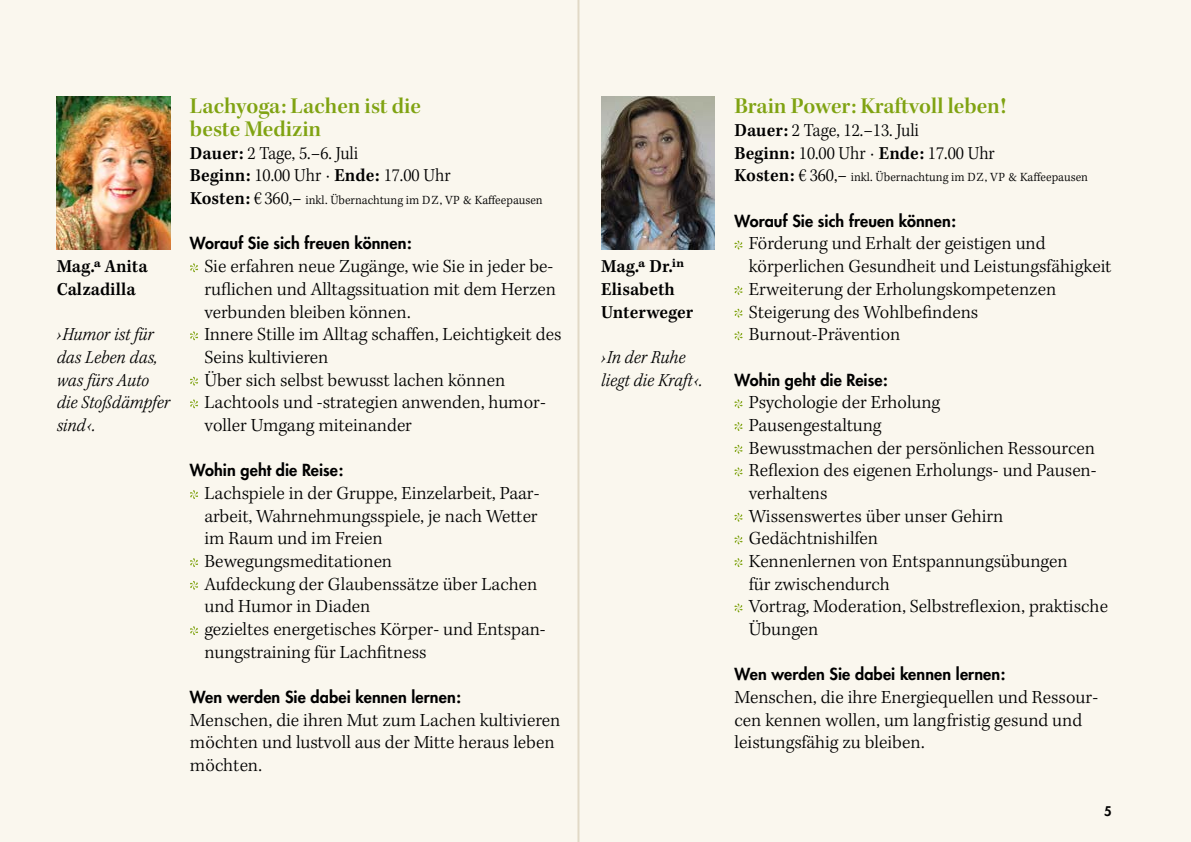
<style>
.page{position:relative;width:1191px;height:842px;background:#faf7ee}
.page>*{position:absolute;margin:0;border:0;box-sizing:border-box;transform-origin:0 0}
.t1{font:23px/22.6px "Kepler Std Semibold Subh";color:#80a312}
.t2{font:300 19px/22.6px "Kepler Std";color:#000}
.t3{font:19px/22.6px "Kepler Std Light Scn";color:#000}
.t4{font:19px/22.6px "Kepler Std Light Scn It";color:#000}
.t5{font:19px/22.6px "Kepler Std Semibold Scn Capt";color:#000}
.t6{font:800 16.2px "Futura Std";letter-spacing:.005em;color:#000}
.t7{font:13px "Kepler Std Light Scn Capt";color:#000}
.t8{font:800 13px "Futura Std";color:#000}
.s1{font-family:"Kepler Std Semibold Scn Capt"}
.s2{font-family:"Kepler Std Semibold Scn Capt";font-size:19px}
.s3{font-family:"Kepler Std Light Scn";font-size:19px}
</style>
<div class="page">
<hr style="left:577px;top:0;width:2px;height:842px;background:#e1d9c6">
<svg style="left:190px;top:263px;width:8px;height:9px"></svg>
<svg style="left:190px;top:331px;width:8px;height:9px"></svg>
<svg style="left:190px;top:377px;width:8px;height:9px"></svg>
<svg style="left:190px;top:399px;width:8px;height:9px"></svg>
<svg style="left:190px;top:490px;width:8px;height:9px"></svg>
<svg style="left:190px;top:558px;width:8px;height:9px"></svg>
<svg style="left:190px;top:581px;width:8px;height:9px"></svg>
<svg style="left:190px;top:626px;width:8px;height:9px"></svg>
<svg style="left:734px;top:241px;width:8px;height:9px"></svg>
<svg style="left:734px;top:286px;width:8px;height:9px"></svg>
<svg style="left:734px;top:309px;width:8px;height:9px"></svg>
<svg style="left:734px;top:331px;width:8px;height:9px"></svg>
<svg style="left:734px;top:399px;width:8px;height:9px"></svg>
<svg style="left:734px;top:422px;width:8px;height:9px"></svg>
<svg style="left:734px;top:445px;width:8px;height:9px"></svg>
<svg style="left:734px;top:467px;width:8px;height:9px"></svg>
<svg style="left:734px;top:513px;width:8px;height:9px"></svg>
<svg style="left:734px;top:535px;width:8px;height:9px"></svg>
<svg style="left:734px;top:558px;width:8px;height:9px"></svg>
<svg style="left:734px;top:603px;width:8px;height:9px"></svg>
<img style="left:57px;top:96px;width:113px;height:153px">
<img style="left:601px;top:96px;width:113px;height:153px">
<p class="t5" style="left:57px;top:256px;width:92px">Mag.ª Anita<br>Calzadilla</p>
<p class="t4" style="left:57px;top:323px;width:115px">›Humor ist für das Leben das, was fürs Auto die Stoßdämpfer sind‹.</p>
<p class="t1" style="left:190px;top:96px;width:232px">Lachyoga: Lachen ist die beste Medizin</p>
<p class="t3" style="left:190px;top:142px;width:262px"><span class="s1">Dauer:</span> 2 Tage, 5.–6. Juli<br><span class="s1">Beginn:</span> 10.00 Uhr · <span class="s1">Ende:</span> 17.00 Uhr</p>
<p class="t7" style="left:190px;top:193px;width:354px"><span class="s2">Kosten:</span> <span class="s3">€ 360,–</span> inkl. Übernachtung im DZ, VP &amp; Kaffeepausen</p>
<p class="t6" style="left:190px;top:233px;width:223px">Worauf Sie sich freuen können:</p>
<p class="t2" style="left:204px;top:256px;width:359px">Sie erfahren neue Zugänge, wie Sie in jeder be&shy;ruflichen und Alltagssituation mit dem Herzen verbunden bleiben können.<br>Innere Stille im Alltag schaffen, Leichtigkeit des Seins kultivieren<br>Über sich selbst bewusst lachen können Lachtools und -strategien anwenden, humor&shy;voller Umgang miteinander</p>
<p class="t6" style="left:190px;top:460px;width:155px">Wohin geht die Reise:</p>
<p class="t2" style="left:204px;top:482px;width:343px">Lachspiele in der Gruppe, Einzelarbeit, Paar&shy;arbeit, Wahrnehmungsspiele, je nach Wetter im Raum und im Freien Bewegungsmeditationen<br>Aufdeckung der Glaubenssätze über Lachen und Humor in Diaden<br>gezieltes energetisches Körper- und Entspan&shy;nungstraining für Lachfitness</p>
<p class="t6" style="left:190px;top:687px;width:273px">Wen werden Sie dabei kennen lernen:</p>
<p class="t2" style="left:190px;top:709px;width:372px">Menschen, die ihren Mut zum Lachen kultivieren möchten und lustvoll aus der Mitte heraus leben möchten.</p>
<p class="t5" style="left:601px;top:256px;width:94px">Mag.ª Dr.in<br>Elisabeth<br>Unterweger</p>
<p class="t4" style="left:601px;top:346px;width:103px">›In der Ruhe liegt die Kraft‹.</p>
<p class="t1" style="left:734px;top:96px;width:273px">Brain Power: Kraftvoll leben!</p>
<p class="t3" style="left:734px;top:120px;width:262px"><span class="s1">Dauer:</span> 2 Tage, 12.–13. Juli<br><span class="s1">Beginn:</span> 10.00 Uhr · <span class="s1">Ende:</span> 17.00 Uhr</p>
<p class="t7" style="left:734px;top:170px;width:355px"><span class="s2">Kosten:</span> <span class="s3">€ 360,–</span> inkl. Übernachtung im DZ, VP &amp; Kaffeepausen</p>
<p class="t6" style="left:734px;top:211px;width:223px">Worauf Sie sich freuen können:</p>
<p class="t2" style="left:749px;top:233px;width:364px">Förderung und Erhalt der geistigen und körperlichen Gesundheit und Leistungsfähigkeit Erweiterung der Erholungskompetenzen Steigerung des Wohlbefindens Burnout-Prävention</p>
<p class="t6" style="left:734px;top:369px;width:155px">Wohin geht die Reise:</p>
<p class="t2" style="left:749px;top:392px;width:361px">Psychologie der Erholung<br>Pausengestaltung<br>Bewusstmachen der persönlichen Ressourcen<br>Reflexion des eigenen Erholungs- und Pausen&shy;verhaltens<br>Wissenswertes über unser Gehirn<br>Gedächtnishilfen<br>Kennenlernen von Entspannungsübungen<br>für zwischendurch<br>Vortrag, Moderation, Selbstreflexion, praktische<br>Übungen</p>
<p class="t6" style="left:734px;top:664px;width:273px">Wen werden Sie dabei kennen lernen:</p>
<p class="t2" style="left:734px;top:687px;width:365px">Menschen, die ihre Energiequellen und Ressour&shy;cen kennen wollen, um langfristig gesund und leistungsfähig zu bleiben.</p>
<p class="t8" style="left:1104px;top:803px;width:9px">5</p>
</div>
